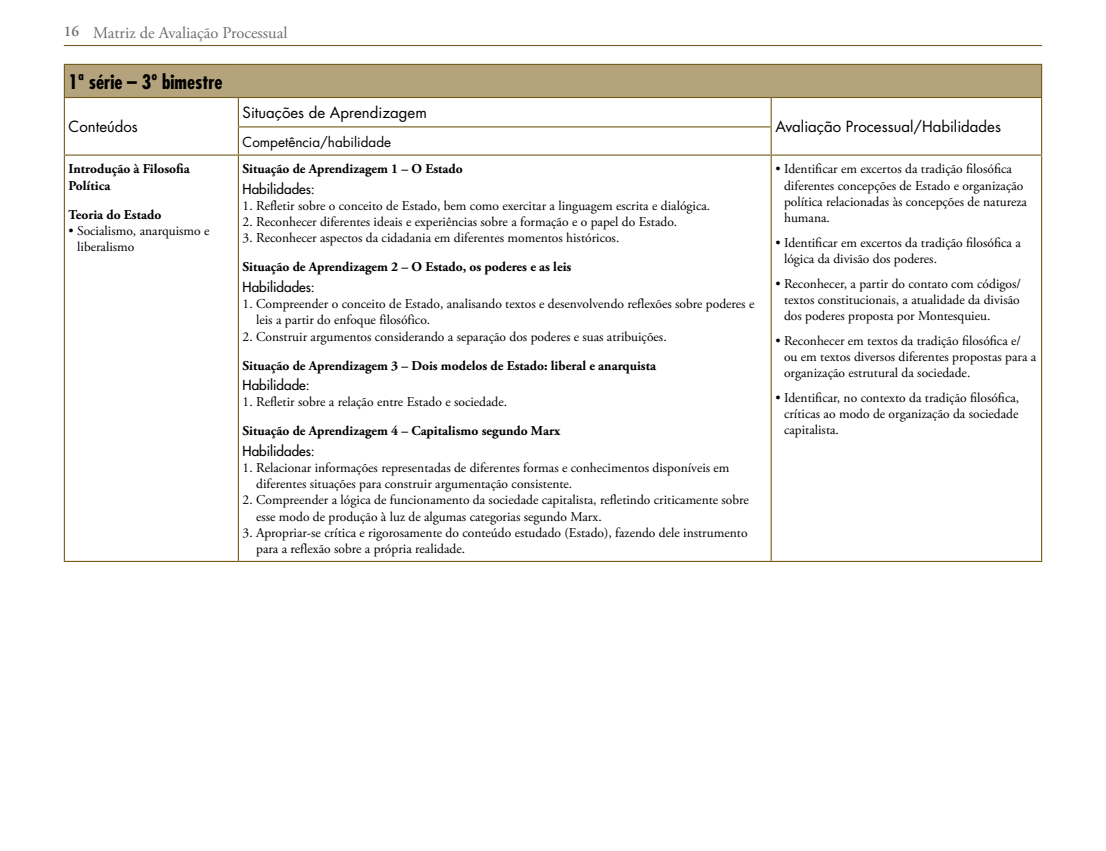
<style>
.page{position:relative;width:1106px;height:851px;background:#fff}
.page>*{position:absolute;margin:0;border:0;box-sizing:border-box;transform-origin:0 0}
.t1{font:700 condensed 19.5px "Futura Std";color:#000}
.t2{font:16.5px "Adobe Garamond Pro";color:#6f6f6e}
.t3{font:15px "Futura Std";color:#000}
.t4{font:13.5px/16.2px "Adobe Garamond Pro";color:#000}
.t5{font:700 13.5px/16.2px "Adobe Garamond Pro";color:#000}
.t6{font:500 13.5px "Futura Std";color:#000}
.t7{font:13.5px "Futura Std";color:#000}
.s1{font-weight:600;font-size:15px}
</style>
<div class="page">
<hr style="left:64px;top:45px;width:978px;height:1px;background:#735c19">
<div style="left:64px;top:64px;width:977px;height:33px;background:#b4a37c"></div>
<hr style="left:64px;top:65px;width:1px;height:32px;background:#735c19">
<hr style="left:64px;top:64px;width:174px;height:1px;background:#735c19">
<hr style="left:238px;top:64px;width:533px;height:1px;background:#735c19">
<hr style="left:771px;top:64px;width:271px;height:1px;background:#735c19">
<hr style="left:1041px;top:65px;width:1px;height:32px;background:#735c19">
<svg style="left:64px;top:98px;width:1px;height:56px"></svg>
<hr style="left:64px;top:97px;width:174px;height:1px;background:#735c19">
<hr style="left:238px;top:97px;width:533px;height:1px;background:#735c19">
<hr style="left:771px;top:97px;width:271px;height:1px;background:#735c19">
<svg style="left:238px;top:98px;width:1px;height:56px"></svg>
<svg style="left:770px;top:98px;width:1px;height:56px"></svg>
<svg style="left:1041px;top:98px;width:1px;height:56px"></svg>
<hr style="left:238px;top:126px;width:533px;height:1px;background:#735c19">
<hr style="left:64px;top:156px;width:1px;height:404px;background:#735c19">
<hr style="left:64px;top:154px;width:174px;height:2px;background:#735c19">
<hr style="left:238px;top:154px;width:533px;height:2px;background:#735c19">
<hr style="left:771px;top:154px;width:271px;height:2px;background:#735c19">
<hr style="left:238px;top:156px;width:1px;height:404px;background:#735c19">
<hr style="left:770px;top:156px;width:1px;height:404px;background:#735c19">
<hr style="left:1041px;top:156px;width:1px;height:404px;background:#735c19">
<hr style="left:64px;top:560px;width:174px;height:2px;background:#735c19">
<hr style="left:238px;top:560px;width:533px;height:2px;background:#735c19">
<hr style="left:771px;top:560px;width:271px;height:2px;background:#735c19">
<p class="t2" style="left:64px;top:22px;width:225px"><span class="s1">16</span> Matriz de Avaliação Processual</p>
<h1 class="t1" style="left:69px;top:70px;width:155px">1ª série – 3º bimestre</h1>
<p class="t3" style="left:69px;top:117px;width:71px">Conteúdos</p>
<p class="t3" style="left:243px;top:103px;width:186px">Situações de Aprendizagem</p>
<p class="t5" style="left:69px;top:161px;width:123px">Introdução à Filosofia<br>Política</p>
<p class="t5" style="left:69px;top:206px;width:94px">Teoria do Estado</p>
<p class="t4" style="left:77px;top:223px;width:134px;text-indent:-9px">• Socialismo, anarquismo e liberalismo</p>
<p class="t7" style="left:243px;top:133px;width:150px">Competência/habilidade</p>
<p class="t5" style="left:243px;top:161px;width:222px">Situação de Aprendizagem 1 – O Estado</p>
<p class="t6" style="left:243px;top:180px;width:74px">Habilidades:</p>
<p class="t4" style="left:243px;top:198px;width:469px">1. Refletir sobre o conceito de Estado, bem como exercitar a linguagem escrita e dialógica.</p>
<p class="t4" style="left:243px;top:214px;width:436px">2. Reconhecer diferentes ideais e experiências sobre a formação e o papel do Estado.</p>
<p class="t4" style="left:243px;top:230px;width:378px">3. Reconhecer aspectos da cidadania em diferentes momentos históricos.</p>
<p class="t5" style="left:243px;top:259px;width:330px">Situação de Aprendizagem 2 – O Estado, os poderes e as leis</p>
<p class="t6" style="left:243px;top:278px;width:74px">Habilidades:</p>
<p class="t4" style="left:256px;top:296px;width:499px;text-indent:-14px">1. Compreender o conceito de Estado, analisando textos e desenvolvendo reflexões sobre poderes e leis a partir do enfoque filosófico.</p>
<p class="t4" style="left:243px;top:328px;width:425px">2. Construir argumentos considerando a separação dos poderes e suas atribuições.</p>
<p class="t5" style="left:243px;top:357px;width:415px">Situação de Aprendizagem 3 – Dois modelos de Estado: liberal e anarquista</p>
<p class="t6" style="left:243px;top:376px;width:68px">Habilidade:</p>
<p class="t4" style="left:243px;top:394px;width:266px">1. Refletir sobre a relação entre Estado e sociedade.</p>
<p class="t5" style="left:243px;top:423px;width:319px">Situação de Aprendizagem 4 – Capitalismo segundo Marx</p>
<p class="t6" style="left:243px;top:442px;width:74px">Habilidades:</p>
<p class="t4" style="left:256px;top:460px;width:475px;text-indent:-14px">1. Relacionar informações representadas de diferentes formas e conhecimentos disponíveis em diferentes situações para construir argumentação consistente.</p>
<p class="t4" style="left:256px;top:492px;width:494px;text-indent:-14px">2. Compreender a lógica de funcionamento da sociedade capitalista, refletindo criticamente sobre esse modo de produção à luz de algumas categorias segundo Marx.</p>
<p class="t4" style="left:256px;top:524px;width:493px;text-indent:-14px">3. Apropriar-se crítica e rigorosamente do conteúdo estudado (Estado), fazendo dele instrumento para a reflexão sobre a própria realidade.</p>
<p class="t3" style="left:775px;top:117px;width:227px">Avaliação Processual/Habilidades</p>
<p class="t4" style="left:784px;top:161px;width:244px;text-indent:-9px">• Identificar em excertos da tradição filosófica diferentes concepções de Estado e organização política relacionadas às concepções de natureza humana.</p>
<p class="t4" style="left:784px;top:235px;width:238px;text-indent:-9px">• Identificar em excertos da tradição filosófica a lógica da divisão dos poderes.</p>
<p class="t4" style="left:784px;top:276px;width:238px;text-align:justify;text-indent:-9px">• Reconhecer, a partir do contato com códigos/ textos constitucionais, a atualidade da divisão dos poderes proposta por Montesquieu.</p>
<p class="t4" style="left:784px;top:333px;width:254px;text-indent:-9px">• Reconhecer em textos da tradição filosófica e/ ou em textos diversos diferentes propostas para a organização estrutural da sociedade.</p>
<p class="t4" style="left:784px;top:390px;width:237px;text-align:justify;text-indent:-9px">• Identificar, no contexto da tradição filosófica, críticas ao modo de organização da sociedade capitalista.</p>
</div>
